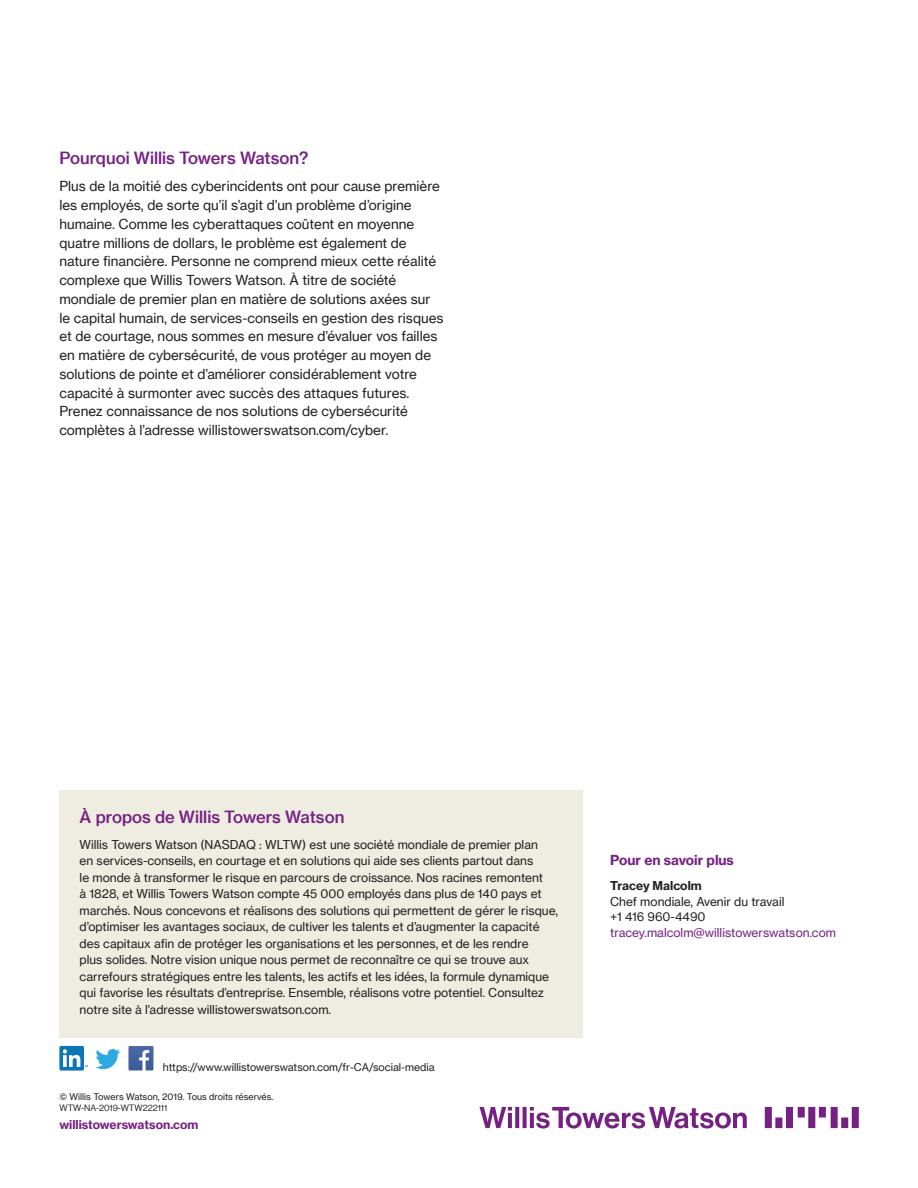
<style>
.page{position:relative;width:918px;height:1188px;background:#fff}
.page>*{position:absolute;margin:0;border:0;box-sizing:border-box;transform-origin:0 0}
.Subhead_1__11_13_Med{font:16.5px "N Haas Grotesk TX Pro 65 Md";color:#752183}
.Body_text_black{font:13.5px/18.8px "N Haas Grotesk TX Pro 55 Rg";color:#231f20}
.t1{font:13.5px "N Haas Grotesk TX Pro 75 Bd";color:#752183}
.t2{font:12px/16.5px "N Haas Grotesk TX Pro 55 Rg";color:#231f20}
.t3{font:12px "N Haas Grotesk TX Pro 55 Rg";color:#752183}
.t4{font:12px "N Haas Grotesk TX Pro 75 Bd";color:#752183}
.t5{font:12px "N Haas Grotesk TX Pro 75 Bd";color:#231f20}
.t6{font:10.5px "N Haas Grotesk TX Pro 55 Rg";color:#231f20}
.t7{font:9px "N Haas Grotesk TX Pro 55 Rg";color:#231f20}
.t8{font:9px "N Haas Grotesk DS Pro 55 Rg";color:#231f20}
</style>
<div class="page">
<svg style="left:479px;top:1107px;width:380px;height:22px"></svg>
<div style="left:59px;top:1046px;width:25px;height:25px;background:#0c77b7;border-radius:2px"></div>
<svg style="left:63px;top:1049px;width:25px;height:18px"></svg>
<svg style="left:96px;top:1049px;width:24px;height:20px"></svg>
<svg style="left:129px;top:1046px;width:24px;height:24px"></svg>
<div style="left:59px;top:790px;width:524px;height:247px;background:#efece1"></div>
<p class="Subhead_1__11_13_Med" style="left:59px;top:147px;width:250px">Pourquoi Willis Towers Watson?</p>
<p class="Body_text_black" style="left:59px;top:177px;width:386px">Plus de la moitié des cyberincidents ont pour cause première les employés, de sorte qu’il s’agit d’un problème d’origine humaine. Comme les cyberattaques coûtent en moyenne quatre millions de dollars, le problème est également de nature financière. Personne ne comprend mieux cette réalité complexe que Willis Towers Watson. À titre de société mondiale de premier plan en matière de solutions axées sur le capital humain, de services-conseils en gestion des risques et de courtage, nous sommes en mesure d’évaluer vos failles en matière de cybersécurité, de vous protéger au moyen de solutions de pointe et d’améliorer considérablement votre capacité à surmonter avec succès des attaques futures.<br>Prenez connaissance de nos solutions de cybersécurité complètes à l’adresse willistowerswatson.com/cyber.</p>
<h1 class="Subhead_1__11_13_Med" style="left:80px;top:807px;width:266px">À propos de Willis Towers Watson</h1>
<p class="t2" style="left:80px;top:836px;width:480px">Willis Towers Watson (NASDAQ : WLTW) est une société mondiale de premier plan<br>en services-conseils, en courtage et en solutions qui aide ses clients partout dans<br>le monde à transformer le risque en parcours de croissance. Nos racines remontent<br>à 1828, et Willis Towers Watson compte 45 000 employés dans plus de 140 pays et marchés. Nous concevons et réalisons des solutions qui permettent de gérer le risque, d’optimiser les avantages sociaux, de cultiver les talents et d’augmenter la capacité des capitaux afin de protéger les organisations et les personnes, et de les rendre<br>plus solides. Notre vision unique nous permet de reconnaître ce qui se trouve aux carrefours stratégiques entre les talents, les actifs et les idées, la formule dynamique qui favorise les résultats d’entreprise. Ensemble, réalisons votre potentiel. Consultez notre site à l’adresse willistowerswatson.com.</p>
<p class="t6" style="left:163px;top:1060px;width:273px">https://www.willistowerswatson.com/fr-CA/social-media</p>
<p class="t7" style="left:59px;top:1091px;width:215px">© Willis Towers Watson, 2019. Tous droits réservés.</p>
<p class="t8" style="left:59px;top:1102px;width:109px">WTW-NA-2019-WTW222111</p>
<p class="t4" style="left:59px;top:1117px;width:141px">willistowerswatson.com</p>
<p class="t1" style="left:610px;top:852px;width:125px">Pour en savoir plus</p>
<p class="t5" style="left:610px;top:878px;width:93px">Tracey Malcolm</p>
<p class="t2" style="left:610px;top:893px;width:176px;line-height:15.8px">Chef mondiale, Avenir du travail +1 416 960-4490</p>
<p class="t3" style="left:610px;top:925px;width:227px">tracey.malcolm@willistowerswatson.com</p>
</div>
